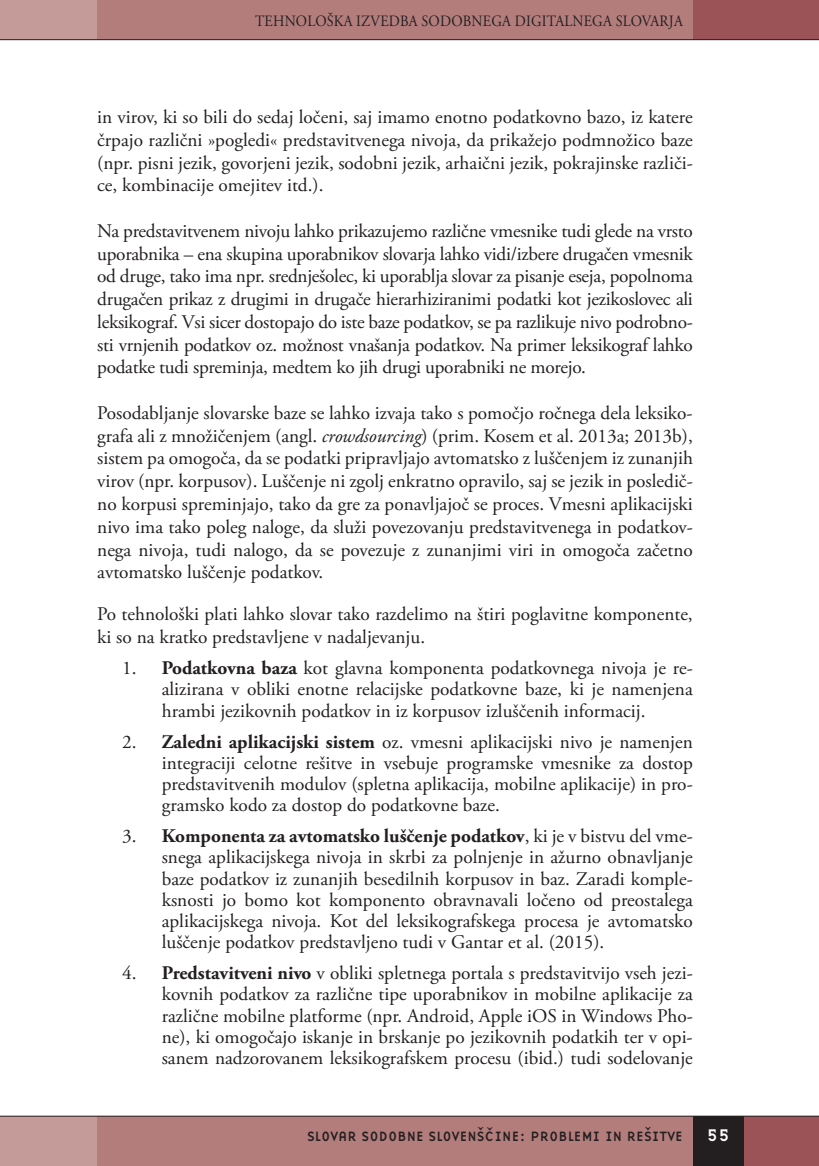
<style>
.page{position:relative;width:819px;height:1166px;background:#fff}
.page>*{position:absolute;margin:0;border:0;box-sizing:border-box;transform-origin:0 0}
.t1{font:19.25px/22.8px "Adobe Garamond Pro";letter-spacing:-.02em;color:#231f20;text-align:justify}
.t2{font:17.5px "Base Nine";color:#fff}
.t3{font:15.75px "Adobe Garamond Pro";letter-spacing:.015em;color:#231f20;scale:.9 1}
.t4{font:14px "Base Nine";color:#231f20}
.s1{font-style:italic}
.s2{font-weight:700}
</style>
<div class="page">
<div style="left:97px;top:0;width:596px;height:40px;background:#b37d7c"></div>
<div style="left:72px;top:1116px;width:620px;height:50px;background:#b37d7c"></div>
<div style="left:0;top:1116px;width:97px;height:50px;background:#c59b99"></div>
<div style="left:0;top:0;width:97px;height:40px;background:#c59b99"></div>
<div style="left:743px;top:1116px;width:75px;height:50px;background:#9b5358"></div>
<div style="left:692px;top:1116px;width:51px;height:50px;background:#231f20"></div>
<div style="left:692px;top:0;width:126px;height:40px;background:#9b5358"></div>
<hr style="left:0;top:39px;width:818px;height:1px;background:#231f20">
<hr style="left:0;top:1116px;width:818px;height:1px;background:#231f20">
<p class="t3" style="left:255px;top:11px;width:477px">TEHNOLOŠKA IZVEDBA SODOBNEGA DIGITALNEGA SLOVARJA</p>
<p class="t1" style="left:97px;top:106px;width:597px">in virov, ki so bili do sedaj ločeni, saj imamo enotno podatkovno bazo, iz katere črpajo različni »pogledi« predstavitvenega nivoja, da prikažejo podmnožico baze (npr. pisni jezik, govorjeni jezik, sodobni jezik, arhaični jezik, pokrajinske različi&shy;ce, kombinacije omejitev itd.).</p>
<p class="t1" style="left:97px;top:220px;width:597px">Na predstavitvenem nivoju lahko prikazujemo različne vmesnike tudi glede na vrsto uporabnika – ena skupina uporabnikov slovarja lahko vidi/izbere drugačen vmesnik od druge, tako ima npr. srednješolec, ki uporablja slovar za pisanje eseja, popolnoma drugačen prikaz z drugimi in drugače hierarhiziranimi podatki kot jezikoslovec ali leksikograf. Vsi sicer dostopajo do iste baze podatkov, se pa razlikuje nivo podrobno&shy;sti vrnjenih podatkov oz. možnost vnašanja podatkov. Na primer leksikograf lahko podatke tudi spreminja, medtem ko jih drugi uporabniki ne morejo.</p>
<p class="t1" style="left:97px;top:402px;width:597px">Posodabljanje slovarske baze se lahko izvaja tako s pomočjo ročnega dela leksiko&shy;grafa ali z množičenjem (angl. <span class="s1">crowdsourcing</span>) (prim. Kosem et al. 2013a; 2013b), sistem pa omogoča, da se podatki pripravljajo avtomatsko z luščenjem iz zunanjih virov (npr. korpusov). Luščenje ni zgolj enkratno opravilo, saj se jezik in posledič&shy;no korpusi spreminjajo, tako da gre za ponavljajoč se proces. Vmesni aplikacijski nivo ima tako poleg naloge, da služi povezovanju predstavitvenega in podatkov&shy;nega nivoja, tudi nalogo, da se povezuje z zunanjimi viri in omogoča začetno avtomatsko luščenje podatkov.</p>
<p class="t1" style="left:97px;top:603px;width:597px">Po tehnološki plati lahko slovar tako razdelimo na štiri poglavitne komponente, ki so na kratko predstavljene v nadaljevanju.</p>
<p class="t1" style="left:162px;top:658px;width:532px;line-height:21.2px;text-indent:-40px">1. <span class="s2">Podatkovna baza</span> kot glavna komponenta podatkovnega nivoja je re&shy;alizirana v obliki enotne relacijske podatkovne baze, ki je namenjena hrambi jezikovnih podatkov in iz korpusov izluščenih informacij.</p>
<p class="t1" style="left:162px;top:731px;width:532px;line-height:21.2px;text-indent:-40px">2. <span class="s2">Zaledni aplikacijski sistem</span> oz. vmesni aplikacijski nivo je namenjen integraciji celotne rešitve in vsebuje programske vmesnike za dostop predstavitvenih modulov (spletna aplikacija, mobilne aplikacije) in pro&shy;gramsko kodo za dostop do podatkovne baze.</p>
<p class="t1" style="left:162px;top:826px;width:532px;line-height:21.2px;text-indent:-40px">3. <span class="s2">Komponenta za avtomatsko luščenje podatkov</span>, ki je v bistvu del vme&shy;snega aplikacijskega nivoja in skrbi za polnjenje in ažurno obnavljanje baze podatkov iz zunanjih besedilnih korpusov in baz. Zaradi komple&shy;ksnosti jo bomo kot komponento obravnavali ločeno od preostalega aplikacijskega nivoja. Kot del leksikografskega procesa je avtomatsko luščenje podatkov predstavljeno tudi v Gantar et al. (2015).</p>
<p class="t1" style="left:162px;top:963px;width:532px;line-height:21.2px;text-indent:-40px">4. <span class="s2">Predstavitveni nivo</span> v obliki spletnega portala s predstavitvijo vseh jezi&shy;kovnih podatkov za različne tipe uporabnikov in mobilne aplikacije za različne mobilne platforme (npr. Android, Apple iOS in Windows Pho&shy;ne), ki omogočajo iskanje in brskanje po jezikovnih podatkih ter v opi&shy;sanem nadzorovanem leksikografskem procesu (ibid.) tudi sodelovanje</p>
<p class="t4" style="left:307px;top:1126px;width:377px">SLOVAR SODOBNE SLOVENŠCˇINE: PROBLEMI IN REŠITVE</p>
<p class="t2" style="left:706px;top:1123px;width:25px">55</p>
</div>
